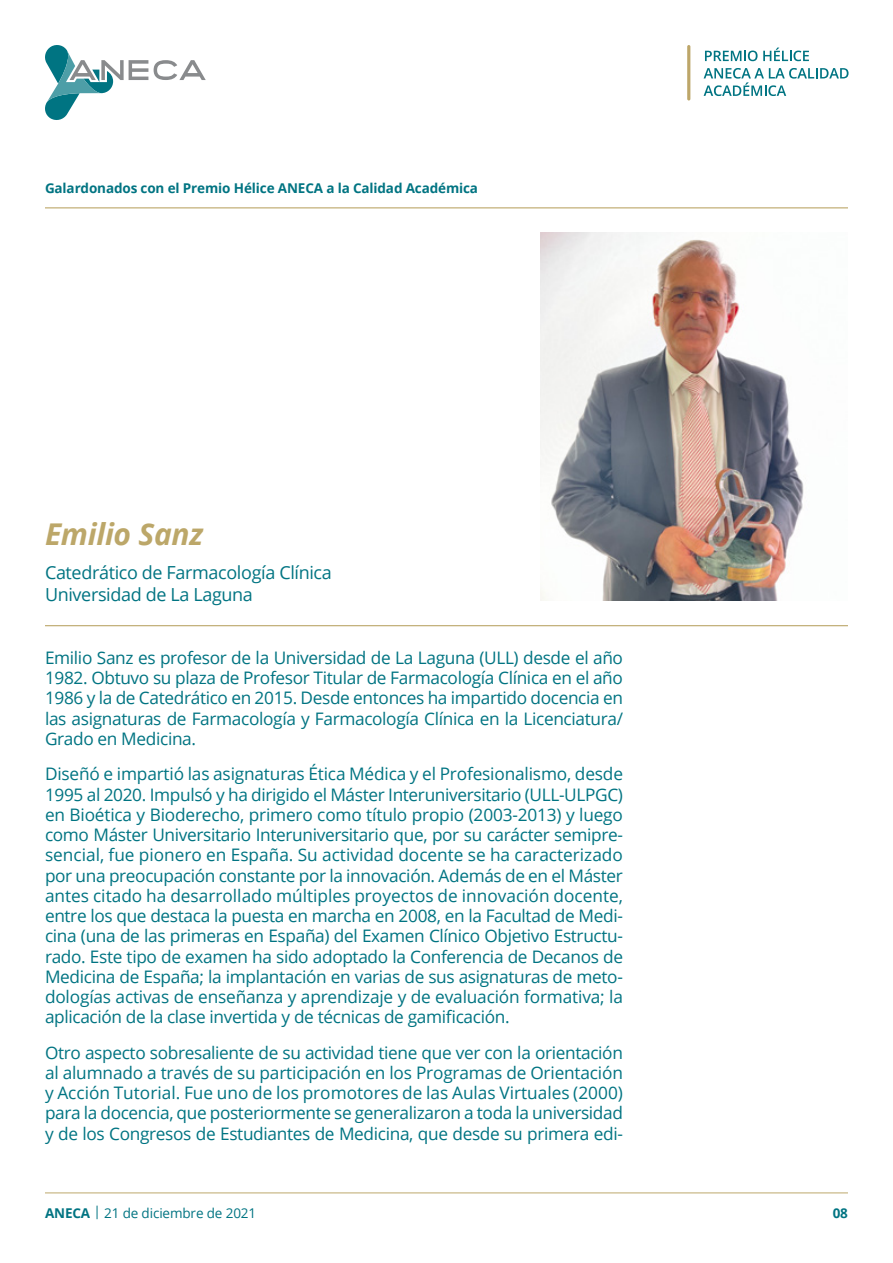
<style>
.page{position:relative;width:893px;height:1263px;background:#fff}
.page>*{position:absolute;margin:0;border:0;box-sizing:border-box;transform-origin:0 0}
.t1{font:italic 700 30px "Open Sans";letter-spacing:-.01em;color:#bca769}
.t2{font:18px/21.6px "Open Sans";letter-spacing:-.02em;color:#007482}
.t3{font:17.25px/20.2px "Open Sans";letter-spacing:-.02em;color:#007482;text-align:justify}
.t4{font:700 13.5px "Open Sans";letter-spacing:-.01em;color:#007482}
.t5{font:13.5px "Open Sans";letter-spacing:-.01em;color:#007482}
.s1{font-weight:700}
</style>
<div class="page">
<svg style="left:154px;top:60px;width:52px;height:20px"></svg>
<svg style="left:45px;top:45px;width:103px;height:75px"></svg>
<hr style="left:45px;top:1192px;width:803px;height:1px;background:#c4b27c">
<hr style="left:45px;top:207px;width:803px;height:1px;background:#bca769">
<hr style="left:687px;top:45px;width:3px;height:56px;background:#bda669;border-radius:2px">
<svg style="left:705px;top:48px;width:104px;height:13px"></svg>
<svg style="left:704px;top:68px;width:144px;height:28px"></svg>
<img style="left:541px;top:233px;width:263px;height:368px">
<hr style="left:45px;top:625px;width:803px;height:1px;background:#bca769">
<p class="t4" style="left:45px;top:179px;width:435px">Galardonados con el Premio Hélice ANECA a la Calidad Académica</p>
<h1 class="t1" style="left:45px;top:513px;width:159px">Emilio Sanz</h1>
<p class="t2" style="left:45px;top:561px;width:288px">Catedrático de Farmacología Clínica<br>Universidad de La Laguna</p>
<p class="t3" style="left:45px;top:647px;width:580px">Emilio Sanz es profesor de la Universidad de La Laguna (ULL) desde el año 1982. Obtuvo su plaza de Profesor Titular de Farmacología Clínica en el año 1986 y la de Catedrático en 2015. Desde entonces ha impartido docencia en las asignaturas de Farmacología y Farmacología Clínica en la Licenciatura/ Grado en Medicina.</p>
<p class="t3" style="left:45px;top:763px;width:579px">Diseñó e impartió las asignaturas Ética Médica y el Profesionalismo, desde 1995 al 2020. Impulsó y ha dirigido el Máster Interuniversitario (ULL-ULPGC) en Bioética y Bioderecho, primero como título propio (2003-2013) y luego como Máster Universitario Interuniversitario que, por su carácter semipre&shy;sencial, fue pionero en España. Su actividad docente se ha caracterizado por una preocupación constante por la innovación. Además de en el Máster antes citado ha desarrollado múltiples proyectos de innovación docente, entre los que destaca la puesta en marcha en 2008, en la Facultad de Medi&shy;cina (una de las primeras en España) del Examen Clínico Objetivo Estructu&shy;rado. Este tipo de examen ha sido adoptado la Conferencia de Decanos de Medicina de España; la implantación en varias de sus asignaturas de meto&shy;dologías activas de enseñanza y aprendizaje y de evaluación formativa; la aplicación de la clase invertida y de técnicas de gamificación.</p>
<p class="t3" style="left:45px;top:1042px;width:579px">Otro aspecto sobresaliente de su actividad tiene que ver con la orientación al alumnado a través de su participación en los Programas de Orientación y Acción Tutorial. Fue uno de los promotores de las Aulas Virtuales (2000) para la docencia, que posteriormente se generalizaron a toda la universidad y de los Congresos de Estudiantes de Medicina, que desde su primera edi-</p>
<p class="t5" style="left:45px;top:1204px;width:213px"><span class="s1">ANECA</span> | 21 de diciembre de 2021</p>
<p class="t4" style="left:833px;top:1203px;width:17px">08</p>
</div>
